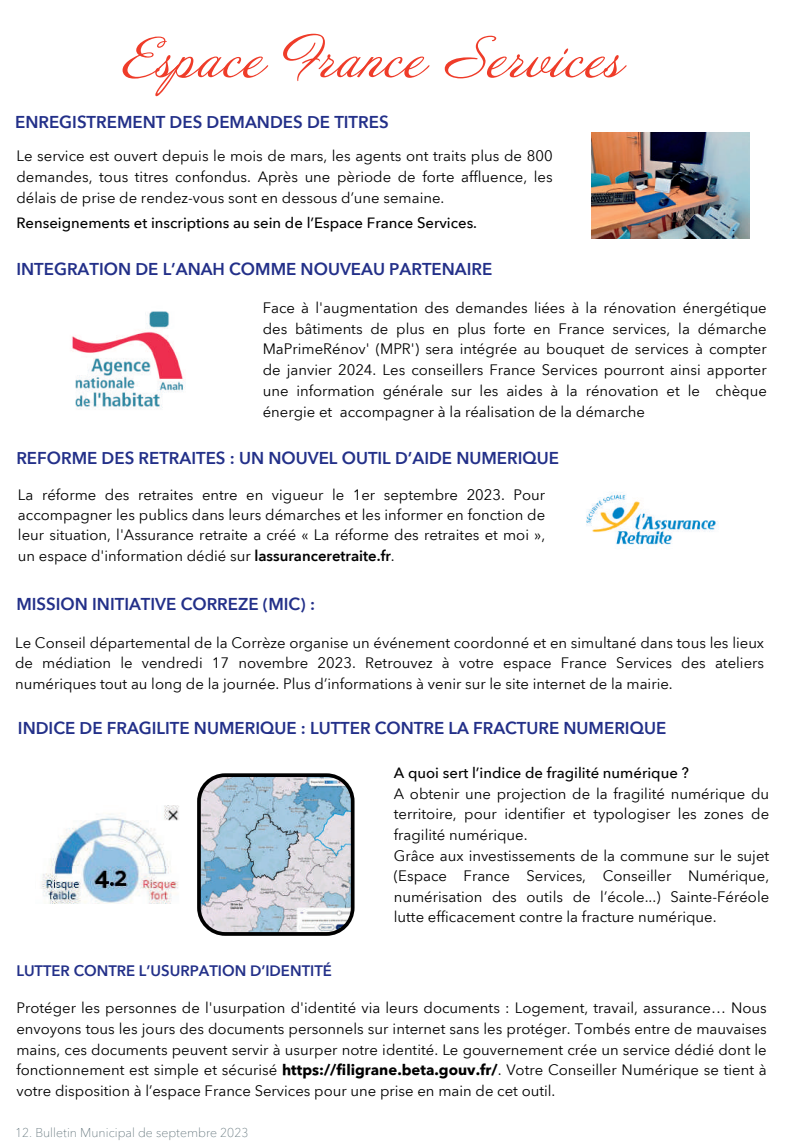
<style>
.page{position:relative;width:787px;height:1148px;background:#fff}
.page>*{position:absolute;margin:0;border:0;box-sizing:border-box;transform-origin:0 0}
.t1{font:50.85px "Annabelle";color:#ef3c29}
.t2{font:600 16.8px "Avenir Next Thai Modern";color:#233089}
.t3{font:14.85px/20.5px "Avenir Next Thai Modern";color:#000;text-align:justify}
.t4{font:500 14.85px "Avenir Next Thai Modern";color:#000}
.t5{font:600 14.85px "Avenir Next Thai Modern";color:#233089}
.t6{font:100 12.45px "Avenir Next Thai Modern";color:#5a6d74}
.s1{font-weight:600}
.s2{font-weight:700}
</style>
<div class="page">
<img style="left:41px;top:805px;width:138px;height:98px">
<svg style="left:197px;top:773px;width:157px;height:162px;background:#a8b9c7"></svg>
<img style="left:591px;top:132px;width:158px;height:106px">
<img style="left:71px;top:311px;width:114px;height:99px">
<img style="left:586px;top:492px;width:132px;height:53px">
<h1 class="t1" style="left:122px;top:26px;width:501px">Espace France Services</h1>
<p class="t2" style="left:15px;top:109px;width:375px">ENREGISTREMENT DES DEMANDES DE TITRES</p>
<p class="t3" style="left:16px;top:145px;width:537px">Le service est ouvert depuis le mois de mars, les agents ont traits plus de 800 demandes, tous titres confondus. Après une pèriode de forte affluence, les délais de prise de rendez-vous sont en dessous d’une semaine.</p>
<p class="t4" style="left:16px;top:211px;width:462px">Renseignements et inscriptions au sein de l’Espace France Services.</p>
<p class="t2" style="left:16px;top:256px;width:477px">INTEGRATION DE L’ANAH COMME NOUVEAU PARTENAIRE</p>
<p class="t3" style="left:263px;top:296px;width:505px">Face à l'augmentation des demandes liées à la rénovation énergétique des bâtiments de plus en plus forte en France services, la démarche MaPrimeRénov' (MPR') sera intégrée au bouquet de services à compter de janvier 2024. Les conseillers France Services pourront ainsi apporter une information générale sur les aides à la rénovation et le chèque énergie et accompagner à la réalisation de la démarche</p>
<p class="t2" style="left:16px;top:444px;width:544px">REFORME DES RETRAITES : UN NOUVEL OUTIL D’AIDE NUMERIQUE</p>
<p class="t3" style="left:18px;top:484px;width:528px">La réforme des retraites entre en vigueur le 1er septembre 2023. Pour accompagner les publics dans leurs démarches et les informer en fonction de leur situation, l'Assurance retraite a créé « La réforme des retraites et moi », un espace d'information dédié sur <span class="s1">lassuranceretraite.fr</span>.</p>
<p class="t2" style="left:16px;top:591px;width:300px">MISSION INITIATIVE CORREZE (MIC) :</p>
<p class="t3" style="left:15px;top:631px;width:750px">Le Conseil départemental de la Corrèze organise un événement coordonné et en simultané dans tous les lieux de médiation le vendredi 17 novembre 2023. Retrouvez à votre espace France Services des ateliers numériques tout au long de la journée. Plus d’informations à venir sur le site internet de la mairie.</p>
<p class="t2" style="left:18px;top:715px;width:649px">INDICE DE FRAGILITE NUMERIQUE : LUTTER CONTRE LA FRACTURE NUMERIQUE</p>
<p class="t5" style="left:16px;top:959px;width:317px">LUTTER CONTRE L’USURPATION D’IDENTITÉ</p>
<p class="t4" style="left:394px;top:761px;width:297px">A quoi sert l’indice de fragilité numérique ?</p>
<p class="t3" style="left:394px;top:782px;width:377px;text-align:left">A obtenir une projection de la fragilité numérique du territoire, pour identifier et typologiser les zones de fragilité numérique.<br>Grâce aux investissements de la commune sur le sujet (Espace France Services, Conseiller Numérique, numérisation des outils de l’école...) Sainte-Féréole lutte efficacement contre la fracture numérique.</p>
<p class="t3" style="left:16px;top:997px;width:751px">Protéger les personnes de l'usurpation d'identité via leurs documents : Logement, travail, assurance… Nous envoyons tous les jours des documents personnels sur internet sans les protéger. Tombés entre de mauvaises mains, ces documents peuvent servir à usurper notre identité. Le gouvernement crée un service dédié dont le fonctionnement est simple et sécurisé <span class="s2">https://filigrane.beta.gouv.fr/</span>. Votre Conseiller Numérique se tient à votre disposition à l’espace France Services pour une prise en main de cet outil.</p>
<p class="t6" style="left:15px;top:1122px;width:235px">12. Bulletin Municipal de septembre 2023</p>
</div>
